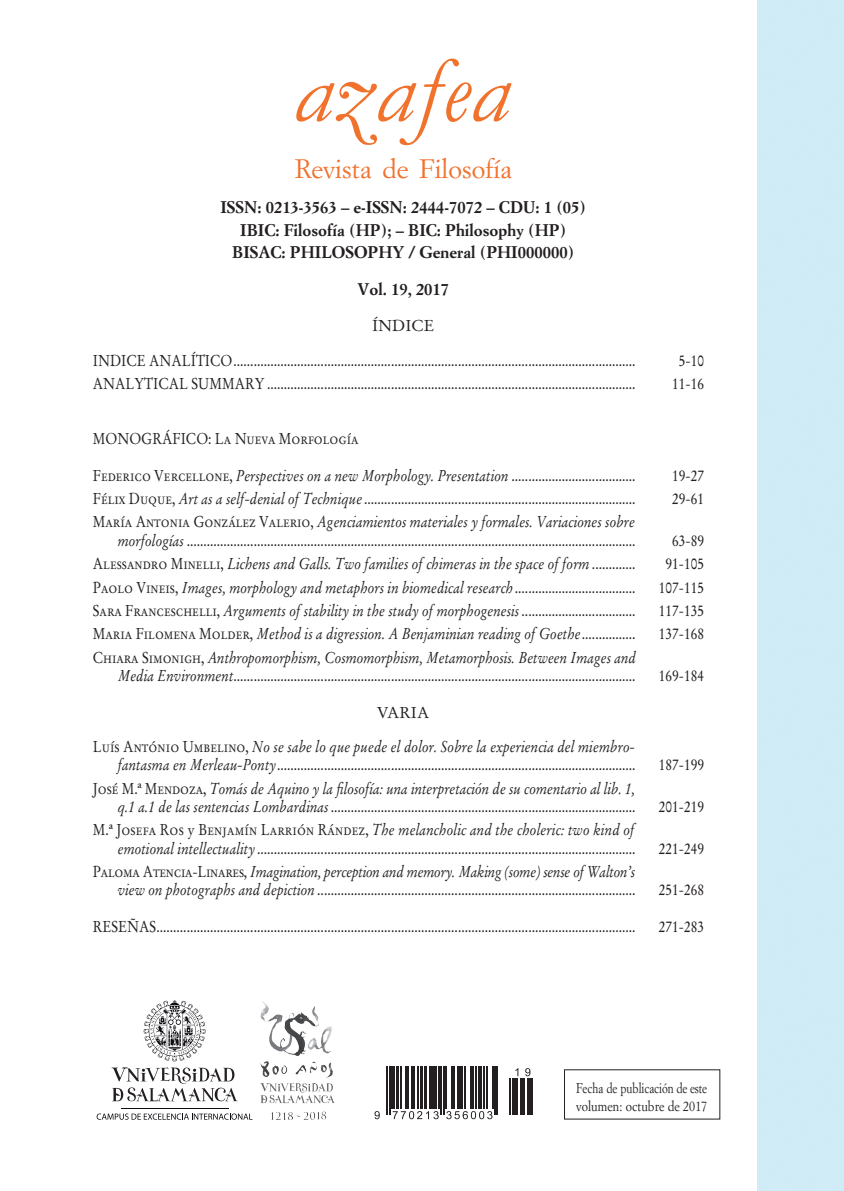
<style>
.page{position:relative;width:844px;height:1191px;background:#fff}
.page>*{position:absolute;margin:0;border:0;box-sizing:border-box;transform-origin:0 0}
.t1{font:26.25px "Simoncini Garamond";color:#f1722d}
.t2{font:700 16.62px/22.8px "Simoncini Garamond";color:#231f20;text-align:center}
.t3{font:15.75px/18.4px "Stempel Garamond";color:#231f20;text-align:right;scale:.85 1}
.t4{font:italic 15.75px/34.1px "Stempel Garamond";color:#231f20;scale:.85 1}
.t5{font:15.75px/34.1px "Stempel Garamond";color:#231f20}
.t6{font:15.75px "Stempel Garamond Roman SC";color:#231f20;scale:.85 1}
.t7{font:14px/17.5px "Simoncini Garamond";color:#231f20;scale:.79 1}
.s1{font-family:"Stempel Garamond"}
.s2{font-family:"Stempel Garamond Roman SC";font-style:normal}
.s3{font-style:normal}
.s4{font-family:"Stempel Garamond Roman SC"}
.s5{font-style:italic}
</style>
<div class="page">
<svg style="left:296px;top:59px;width:215px;height:86px"></svg>
<hr style="left:121px;top:1107px;width:107px;height:1px;background:#0f0c12">
<svg style="left:97px;top:1113px;width:153px;height:6px"></svg>
<svg style="left:111px;top:1000px;width:126px;height:101px"></svg>
<img style="left:260px;top:1001px;width:75px;height:118px">
<svg style="left:374px;top:1111px;width:5px;height:8px"></svg>
<hr style="left:387px;top:1066px;width:1px;height:48px;background:#231f20">
<hr style="left:389px;top:1066px;width:1px;height:48px;background:#231f20">
<hr style="left:391px;top:1066px;width:4px;height:43px;background:#231f20">
<hr style="left:396px;top:1066px;width:2px;height:43px;background:#231f20">
<hr style="left:401px;top:1066px;width:1px;height:43px;background:#231f20">
<hr style="left:405px;top:1066px;width:1px;height:43px;background:#231f20">
<hr style="left:408px;top:1066px;width:1px;height:43px;background:#231f20">
<hr style="left:411px;top:1066px;width:4px;height:43px;background:#231f20">
<hr style="left:417px;top:1066px;width:1px;height:43px;background:#231f20">
<hr style="left:420px;top:1066px;width:3px;height:43px;background:#231f20">
<hr style="left:424px;top:1066px;width:2px;height:43px;background:#231f20">
<hr style="left:429px;top:1066px;width:2px;height:43px;background:#231f20">
<div style="left:432px;top:1066px;width:5px;height:43px;background:#231f20"></div>
<hr style="left:438px;top:1066px;width:1px;height:43px;background:#231f20">
<svg style="left:392px;top:1111px;width:46px;height:8px"></svg>
<hr style="left:440px;top:1066px;width:1px;height:48px;background:#231f20">
<hr style="left:443px;top:1066px;width:1px;height:48px;background:#231f20">
<hr style="left:445px;top:1066px;width:1px;height:43px;background:#231f20">
<hr style="left:451px;top:1066px;width:1px;height:43px;background:#231f20">
<hr style="left:453px;top:1066px;width:1px;height:43px;background:#231f20">
<hr style="left:457px;top:1066px;width:3px;height:43px;background:#231f20">
<hr style="left:461px;top:1066px;width:1px;height:43px;background:#231f20">
<hr style="left:464px;top:1066px;width:1px;height:43px;background:#231f20">
<svg style="left:470px;top:1066px;width:3px;height:43px"></svg>
<hr style="left:475px;top:1066px;width:1px;height:43px;background:#231f20">
<hr style="left:478px;top:1066px;width:3px;height:43px;background:#231f20">
<hr style="left:483px;top:1066px;width:2px;height:43px;background:#231f20">
<hr style="left:486px;top:1066px;width:1px;height:43px;background:#231f20">
<hr style="left:492px;top:1066px;width:1px;height:43px;background:#231f20">
<svg style="left:446px;top:1111px;width:46px;height:8px"></svg>
<hr style="left:494px;top:1066px;width:1px;height:48px;background:#231f20">
<hr style="left:496px;top:1066px;width:1px;height:48px;background:#231f20">
<hr style="left:509px;top:1078px;width:1px;height:36px;background:#231f20">
<hr style="left:511px;top:1078px;width:3px;height:36px;background:#231f20">
<hr style="left:515px;top:1078px;width:2px;height:36px;background:#231f20">
<hr style="left:520px;top:1078px;width:2px;height:36px;background:#231f20">
<hr style="left:523px;top:1078px;width:1px;height:36px;background:#231f20">
<svg style="left:525px;top:1068px;width:5px;height:8px"></svg>
<hr style="left:527px;top:1078px;width:1px;height:36px;background:#231f20">
<hr style="left:529px;top:1078px;width:3px;height:36px;background:#231f20">
<p class="t1" style="left:295px;top:152px;width:219px">Revista de Filosofía</p>
<p class="t2" style="left:220px;top:196px;width:367px">ISSN: 0213-3563 – e-ISSN: 2444-7072 – CDU: 1 (05)<br>IBIC: Filosofía (HP); – BIC: Philosophy (HP)<br>BISAC: PHILOSOPHY / General (PHI000000)</p>
<p class="t2" style="left:357px;top:278px;width:93px">Vol. 19, 2017</p>
<p class="t5" style="left:93px;top:309px;width:544px;text-indent:279px">ÍNDICE<br>INDICE ANALÍTICO........................................................................................................................</p>
<p class="t3" style="left:678px;top:351px;width:31px">5-10</p>
<p class="t3" style="left:93px;top:374px;width:639px">ANALYTICAL SUMMARY ..............................................................................................................</p>
<p class="t3" style="left:672px;top:374px;width:39px">11-16</p>
<p class="t6" style="left:93px;top:429px;width:314px"><span class="s1">MONOGRÁFICO:</span> La Nueva Morfología</p>
<p class="t4" style="left:93px;top:458px;width:639px"><span class="s2">Federico Vercellone,</span> Perspectives on a new Morphology. Presentation <span class="s3">.....................................</span></p>
<p class="t3" style="left:672px;top:466px;width:39px">19-27</p>
<p class="t3" style="left:93px;top:489px;width:639px"><span class="s4">Félix Duque,</span> <span class="s5">Art as a self-denial of Technique</span> .................................................................................</p>
<p class="t3" style="left:672px;top:489px;width:39px">29-61</p>
<p class="t3" style="left:93px;top:513px;width:639px"><span class="s4">María Antonia González Valerio,</span> <span class="s5">Agenciamientos materiales y formales. Variaciones sobre morfologías</span> ......................................................................................................................................</p>
<p class="t3" style="left:672px;top:531px;width:39px">63-89</p>
<p class="t4" style="left:93px;top:546px;width:639px"><span class="s2">Alessandro Minelli,</span> Lichens and Galls. Two families of chimeras in the space of form <span class="s3">.............</span></p>
<p class="t3" style="left:665px;top:554px;width:47px">91-105</p>
<p class="t4" style="left:93px;top:570px;width:639px"><span class="s2">Paolo Vineis</span><span class="s3">,</span> Images, morphology and metaphors in biomedical research<span class="s3">....................................</span></p>
<p class="t3" style="left:658px;top:578px;width:55px">107-115</p>
<p class="t4" style="left:93px;top:593px;width:639px"><span class="s2">Sara Franceschelli,</span> Arguments of stability in the study of morphogenesis <span class="s3">..................................</span></p>
<p class="t3" style="left:658px;top:601px;width:55px">117-135</p>
<p class="t4" style="left:93px;top:617px;width:639px"><span class="s2">Maria Filomena Molder,</span> Method is a digression. A Benjaminian reading of Goethe<span class="s3">................</span></p>
<p class="t3" style="left:658px;top:625px;width:55px">137-168</p>
<p class="t3" style="left:93px;top:648px;width:640px"><span class="s4">Chiara Simonigh,</span> <span class="s5">Anthropomorphism, Cosmomorphism, Metamorphosis. Between Images and<br>Media Environment</span>........................................................................................................................</p>
<p class="t3" style="left:658px;top:666px;width:55px">169-184</p>
<p class="t4" style="left:93px;top:695px;width:639px;text-indent:284px"><span class="s3">VARIA<br></span><span class="s2">Luís António Umbelino</span><span class="s3">,</span> No se sabe lo que puede el dolor. Sobre la experiencia del miembro-</p>
<p class="t3" style="left:118px;top:755px;width:610px"><span class="s5">fantasma en Merleau-Ponty</span>...........................................................................................................</p>
<p class="t3" style="left:658px;top:755px;width:55px">187-199</p>
<p class="t4" style="left:93px;top:779px;width:639px;line-height:18.4px;text-align:right"><span class="s2">José M.ª Mendoza,</span> Tomás de Aquino y la filosofía: una interpretación de su comentario al lib. 1, q.1 a.1 de las sentencias Lombardinas<span class="s3">...........................................................................................</span></p>
<p class="t3" style="left:658px;top:797px;width:55px">201-219</p>
<p class="t3" style="left:93px;top:820px;width:639px"><span class="s4">M.ª Josefa Ros</span> y <span class="s4">Benjamín Larrión Rández,</span> <span class="s5">The melancholic and the choleric: two kind of emotional intellectuality</span> .................................................................................................................</p>
<p class="t3" style="left:93px;top:862px;width:639px"><span class="s4">Paloma Atencia-Linares,</span> <span class="s5">Imagination, perception and memory. Making (some) sense of Walton’s view on photographs and depiction</span> ...............................................................................................</p>
<p class="t3" style="left:658px;top:839px;width:55px">221-249</p>
<p class="t3" style="left:658px;top:881px;width:55px">251-268</p>
<p class="t3" style="left:93px;top:917px;width:639px">RESEÑAS...............................................................................................................................................</p>
<p class="t3" style="left:658px;top:917px;width:55px">271-283</p>
<p class="t7" style="left:576px;top:1079px;width:168px">Fecha de publicación de este volumen: octubre de 2017</p>
</div>
